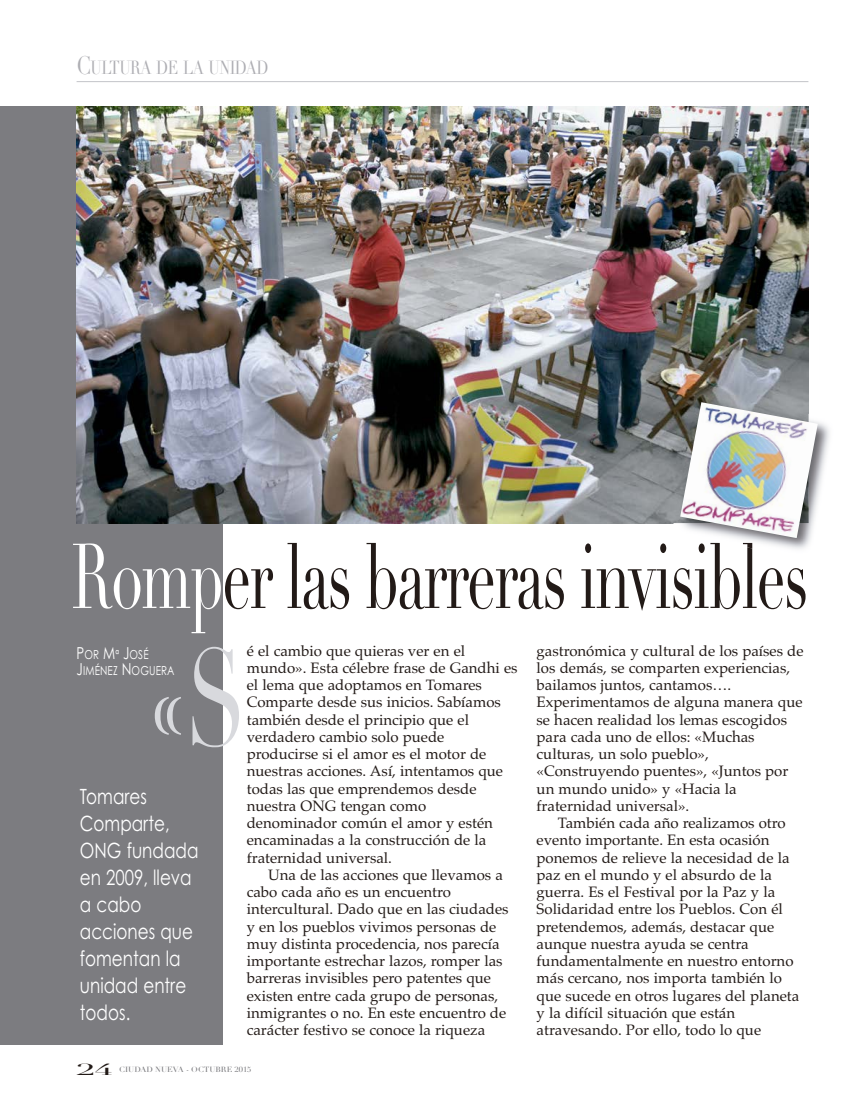
<style>
.page{position:relative;width:851px;height:1106px;background:#fff}
.page>*{position:absolute;margin:0;border:0;box-sizing:border-box;transform-origin:0 0}
.t1{font:134.85px "Didot";color:#d8d9dd;scale:.68 1}
.t2{font:90.15px "Didot";letter-spacing:-.025em;color:#221a17;scale:.63 1}
.t3{font:21px/27px "Century Gothic";color:#fff;scale:.8 1}
.t4{font:18.75px "Didot";letter-spacing:-.035em;color:#aeaeb3;scale:.8 1}
.t5{font:15.75px "Didot";color:#221a17;scale:2.26 1}
.t6{font:15px/17.2px "Palatino";color:#221a17}
.t7{font:12.3px/15.9px "Century Gothic";letter-spacing:.015em;color:#fff;scale:.8 1}
.t8{font:7.5px "Didot";color:#727276;scale:1.08 1}
.s1{font-size:24.9px}
.s2{color:#fff}
.s3{font-size:16.5px}
</style>
<div class="page">
<hr style="left:77px;top:81px;width:731px;height:1px;background:#c3c4c9">
<div style="left:0;top:106px;width:222px;height:939px;background:#7c7c80"></div>
<img style="left:77px;top:106px;width:731px;height:417px">
<img style="left:671px;top:414px;width:159px;height:135px">
<svg style="left:742px;top:543px;width:10px;height:5px"></svg>
<img style="left:673px;top:393px;width:135px;height:130px">
<img style="left:680px;top:402px;width:137px;height:136px">
<p class="t4" style="left:77px;top:57px;width:241px"><span class="s1">C</span>ULTURA DE LA UNIDAD</p>
<h2 class="t2" style="left:71px;top:524px;width:1171px"><span class="s2">Romp</span>er las barreras invisibles</h2>
<p class="t6" style="left:247px;top:643px;width:272px">é el cambio que quieras ver en el mundo». Esta célebre frase de Gandhi es el lema que adoptamos en Tomares<br>Comparte desde sus inicios. Sabíamos también desde el principio que el verdadero cambio solo puede producirse si el amor es el motor de nuestras acciones. Así, intentamos que todas las que emprendemos desde nuestra ONG tengan como denominador común el amor y estén encaminadas a la construcción de la fraternidad universal.</p>
<p class="t6" style="left:247px;top:868px;width:263px;text-indent:21px">Una de las acciones que llevamos a cabo cada año es un encuentro intercultural. Dado que en las ciudades y en los pueblos vivimos personas de muy distinta procedencia, nos parecía importante estrechar lazos, romper las barreras invisibles pero patentes que existen entre cada grupo de personas, inmigrantes o no. En este encuentro de carácter festivo se conoce la riqueza</p>
<h1 class="t1" style="left:149px;top:620px;width:145px">«S</h1>
<p class="t7" style="left:77px;top:646px;width:124px"><span class="s3">P</span>OR <span class="s3">M</span>ª <span class="s3">J</span>OSÉ<br><span class="s3">J</span>IMÉNEZ <span class="s3">N</span>OGUERA</p>
<h3 class="t3" style="left:80px;top:783px;width:150px">Tomares<br>Comparte,<br>ONG fundada en 2009, lleva a cabo acciones que fomentan la unidad entre todos.</h3>
<p class="t5" style="left:77px;top:1060px;width:17px">24</p>
<p class="t8" style="left:119px;top:1064px;width:124px">CIUDAD NUEVA - OCTUBRE 2015</p>
<p class="t6" style="left:536px;top:643px;width:268px">gastronómica y cultural de los países de los demás, se comparten experiencias, bailamos juntos, cantamos….<br>Experimentamos de alguna manera que se hacen realidad los lemas escogidos para cada uno de ellos: «Muchas culturas, un solo pueblo», «Construyendo puentes», «Juntos por un mundo unido» y «Hacia la fraternidad universal».</p>
<p class="t6" style="left:536px;top:816px;width:264px;text-indent:21px">También cada año realizamos otro evento importante. En esta ocasión ponemos de relieve la necesidad de la paz en el mundo y el absurdo de la guerra. Es el Festival por la Paz y la Solidaridad entre los Pueblos. Con él pretendemos, además, destacar que aunque nuestra ayuda se centra fundamentalmente en nuestro entorno más cercano, nos importa también lo que sucede en otros lugares del planeta y la difícil situación que están atravesando. Por ello, todo lo que</p>
</div>
